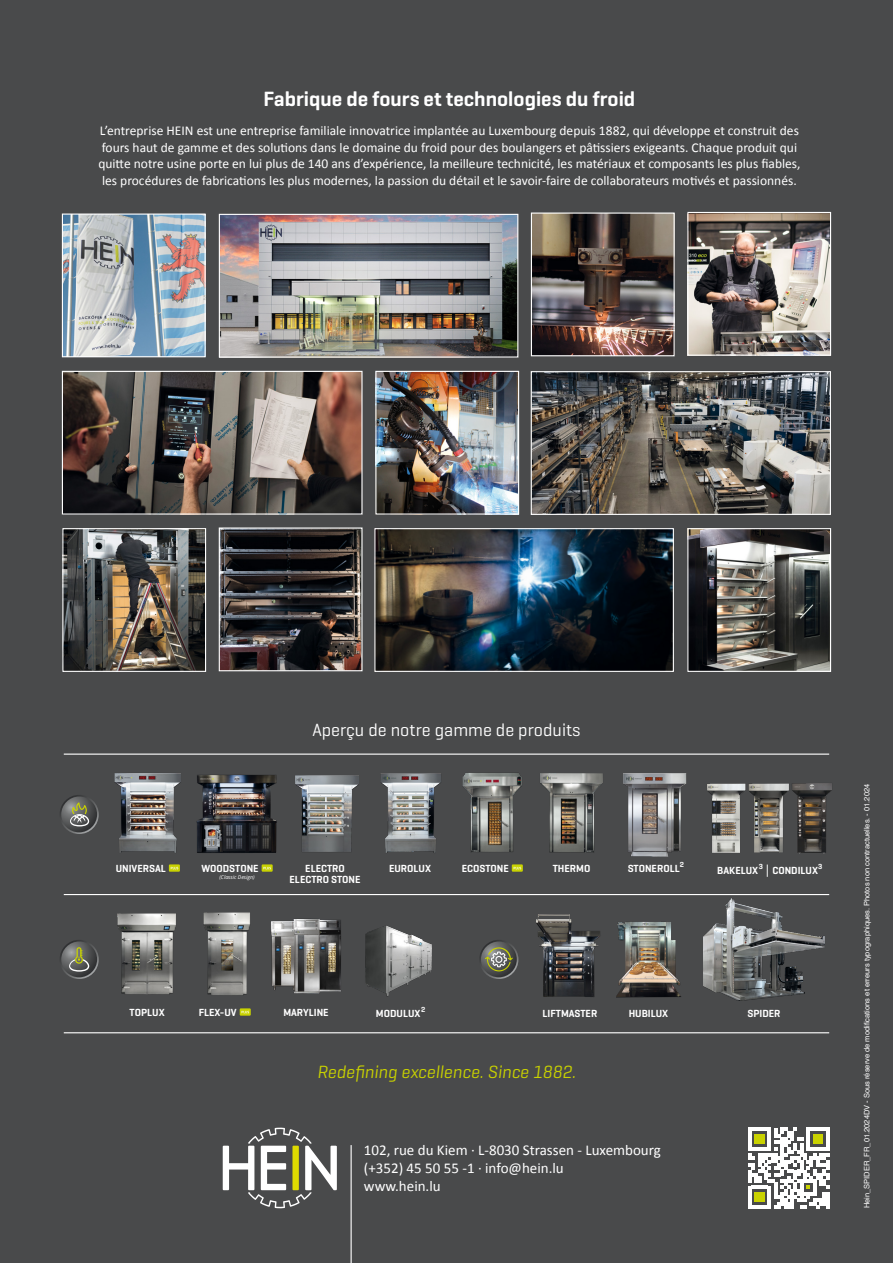
<style>
.page{position:relative;width:893px;height:1263px;background:#494a4b}
.page>*{position:absolute;margin:0;border:0;box-sizing:border-box;transform-origin:0 0}
.t1{font:600 21px "Geogrotesque";color:#fff}
.t2{font:italic 18px "Geogrotesque";color:#c9d200}
.t3{font:18px "Geogrotesque";color:#fff}
.t4{font:15px "Calibri";color:#fff}
.t5{font:13.5px/16.5px "Calibri";color:#fff}
.t6{font:600 10.5px "Geogrotesque";color:#fff}
.t7{font:7.5px "Helvetica";color:#fff}
.t8{font:italic 5.25px "Open Sans";color:#fff}
.s1{font-weight:400;font-size:13.5px}
</style>
<div class="page">
<svg style="left:223px;top:1127px;width:114px;height:81px"></svg>
<hr style="left:351px;top:1145px;width:1px;height:118px;background:#fff">
<img style="left:64px;top:373px;width:297px;height:140px">
<div style="left:62px;top:371px;width:301px;height:144px;border:1px solid #fff"></div>
<img style="left:376px;top:530px;width:296px;height:140px">
<div style="left:374px;top:528px;width:300px;height:144px;border:1px solid #fff"></div>
<img style="left:377px;top:373px;width:140px;height:140px">
<div style="left:375px;top:371px;width:144px;height:144px;border:1px solid #fff"></div>
<img style="left:64px;top:215px;width:140px;height:140px">
<div style="left:62px;top:213px;width:144px;height:144px;border:1px solid #fff"></div>
<img style="left:533px;top:214px;width:140px;height:140px">
<div style="left:531px;top:212px;width:144px;height:144px;border:1px solid #fff"></div>
<img style="left:221px;top:216px;width:295px;height:140px">
<div style="left:219px;top:214px;width:299px;height:144px;border:1px solid #fff"></div>
<img style="left:689px;top:214px;width:140px;height:140px">
<div style="left:687px;top:212px;width:144px;height:144px;border:1px solid #fff"></div>
<img style="left:530px;top:371px;width:301px;height:144px">
<img style="left:689px;top:530px;width:140px;height:140px">
<div style="left:687px;top:528px;width:144px;height:144px;border:1px solid #fff"></div>
<img style="left:64px;top:530px;width:140px;height:140px">
<div style="left:62px;top:528px;width:144px;height:144px;border:1px solid #fff"></div>
<img style="left:221px;top:529px;width:140px;height:140px">
<div style="left:219px;top:527px;width:144px;height:144px;border:1px solid #fff"></div>
<svg style="left:169px;top:864px;width:11px;height:8px"></svg>
<svg style="left:171px;top:867px;width:7px;height:2px"></svg>
<svg style="left:512px;top:864px;width:11px;height:8px"></svg>
<svg style="left:514px;top:867px;width:7px;height:2px"></svg>
<img style="left:623px;top:773px;width:64px;height:84px">
<img style="left:295px;top:775px;width:64px;height:77px">
<svg style="left:262px;top:864px;width:11px;height:8px"></svg>
<svg style="left:263px;top:867px;width:8px;height:2px"></svg>
<svg style="left:240px;top:1008px;width:11px;height:8px"></svg>
<svg style="left:242px;top:1011px;width:7px;height:2px"></svg>
<img style="left:536px;top:914px;width:64px;height:83px">
<img style="left:271px;top:919px;width:70px;height:75px">
<img style="left:616px;top:922px;width:65px;height:76px">
<img style="left:703px;top:898px;width:121px;height:102px">
<svg style="left:480px;top:941px;width:38px;height:37px"></svg>
<div style="left:479px;top:940px;width:39px;height:39px;border:2px solid #fff;border-radius:50%"></div>
<svg style="left:485px;top:947px;width:28px;height:24px"></svg>
<svg style="left:60px;top:796px;width:38px;height:37px"></svg>
<div style="left:60px;top:795px;width:39px;height:39px;border:2px solid #fff;border-radius:50%"></div>
<svg style="left:70px;top:802px;width:19px;height:24px"></svg>
<img style="left:114px;top:773px;width:67px;height:80px">
<img style="left:196px;top:775px;width:81px;height:78px">
<img style="left:462px;top:773px;width:60px;height:79px">
<img style="left:540px;top:773px;width:63px;height:80px">
<img style="left:381px;top:773px;width:60px;height:80px">
<img style="left:117px;top:913px;width:59px;height:81px">
<img style="left:365px;top:925px;width:67px;height:72px">
<img style="left:707px;top:783px;width:125px;height:71px">
<svg style="left:60px;top:941px;width:38px;height:37px"></svg>
<div style="left:60px;top:940px;width:39px;height:39px;border:2px solid #fff;border-radius:50%"></div>
<svg style="left:69px;top:947px;width:20px;height:25px"></svg>
<img style="left:203px;top:912px;width:47px;height:83px">
<hr style="left:64px;top:753px;width:765px;height:2px;background:#fff">
<hr style="left:64px;top:894px;width:765px;height:1px;background:#fff">
<hr style="left:64px;top:1032px;width:765px;height:1px;background:#fff">
<svg style="left:748px;top:1128px;width:81px;height:80px"></svg>
<p class="t1" style="left:264px;top:86px;width:373px">Fabrique de fours et technologies du froid</p>
<p class="t5" style="left:98px;top:123px;width:704px">L’entreprise HEIN est une entreprise familiale innovatrice implantée au Luxembourg depuis 1882, qui développe et construit des fours haut de gamme et des solutions dans le domaine du froid pour des boulangers et pâtissiers exigeants. Chaque produit qui quitte notre usine porte en lui plus de 140 ans d’expérience, la meilleure technicité, les matériaux et composants les plus fiables, les procédures de fabrications les plus modernes, la passion du détail et le savoir-faire de collaborateurs motivés et passionnés.</p>
<p class="t3" style="left:312px;top:719px;width:270px">Aperçu de notre gamme de produits</p>
<p class="t6" style="left:116px;top:861px;width:52px">UNIVERSAL</p>
<p class="t6" style="left:462px;top:861px;width:49px">ECOSTONE</p>
<p class="t6" style="left:628px;top:861px;width:58px">STONEROLL<sup>2</sup></p>
<p class="t6" style="left:201px;top:861px;width:59px">WOODSTONE</p>
<p class="t6" style="left:389px;top:861px;width:43px">EUROLUX</p>
<p class="t8" style="left:219px;top:873px;width:37px">(Classic Design)</p>
<p class="t6" style="left:305px;top:861px;width:41px">ELECTRO</p>
<p class="t6" style="left:290px;top:873px;width:72px">ELECTRO STONE</p>
<p class="t6" style="left:553px;top:862px;width:39px">THERMO</p>
<p class="t6" style="left:717px;top:864px;width:106px">BAKELUX<sup>3</sup> <span class="s1">|</span> CONDILUX<sup>3</sup></p>
<p class="t6" style="left:376px;top:1007px;width:51px">MODULUX<sup>2</sup></p>
<p class="t6" style="left:130px;top:1005px;width:37px">TOPLUX</p>
<p class="t6" style="left:199px;top:1005px;width:39px">FLEX-UV</p>
<p class="t6" style="left:283px;top:1005px;width:47px">MARYLINE</p>
<p class="t6" style="left:542px;top:1007px;width:56px">LIFTMASTER</p>
<p class="t6" style="left:629px;top:1007px;width:41px">HUBILUX</p>
<p class="t6" style="left:747px;top:1007px;width:35px">SPIDER</p>
<p class="t2" style="left:317px;top:1060px;width:260px">Redefining excellence. Since 1882.</p>
<p class="t4" style="left:364px;top:1141px;width:298px">102, rue du Kiem · L-8030 Strassen - Luxembourg</p>
<p class="t4" style="left:364px;top:1159px;width:201px">(+352) 45 50 55 -1 · info@hein.lu</p>
<p class="t4" style="left:364px;top:1177px;width:78px">www.hein.lu</p>
<p class="t7" style="left:861px;top:1208px;width:426px;rotate:-90deg">Hein_SPIDER_FR_01.2024DV - Sous réserve de modifications et erreurs typographiques. Photos non contractuelles. - 01.2024</p>
</div>
